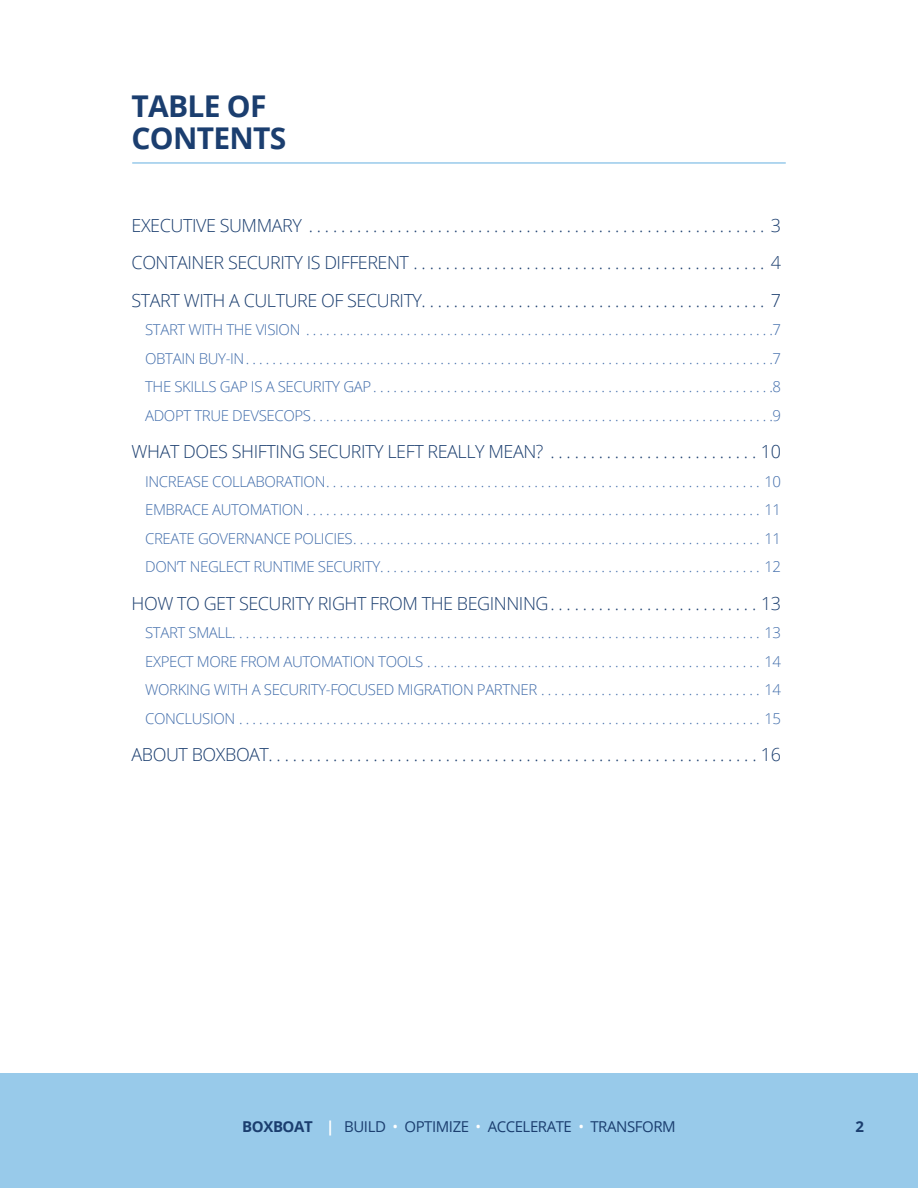
<style>
.page{position:relative;width:918px;height:1188px;background:#fff}
.page>*{position:absolute;margin:0;border:0;box-sizing:border-box;transform-origin:0 0}
.t1{font:700 30px/31.5px "Open Sans";letter-spacing:-.025em;color:#1b3e6f}
.t2{font:300 18px/37.5px "Open Sans";letter-spacing:-.025em;color:#1b3e6f;text-align:justify}
.t3{font:300 15px/28.5px "Open Sans";letter-spacing:-.025em;color:#416dab;text-align:justify}
.t4{font:15px "Open Sans";letter-spacing:-.03em;color:#1b3e6f}
.t5{font:700 15px "Open Sans";color:#1b3e6f}
.s1{font-weight:700}
.s2{font-weight:700;color:#fff}
.s3{color:#fff}
</style>
<div class="page">
<div style="left:0;top:1074px;width:918px;height:114px;background:#98caea"></div>
<hr style="left:132px;top:162px;width:654px;height:2px;background:#98caea">
<h1 class="t1" style="left:132px;top:90px;width:156px">TABLE OF<br>CONTENTS</h1>
<p class="t2" style="left:132px;top:206px;width:651px">EXECUTIVE SUMMARY . . . . . . . . . . . . . . . . . . . . . . . . . . . . . . . . . . . . . . . . . . . . . . . . . . . . . . . . . 3<br>CONTAINER SECURITY IS DIFFERENT . . . . . . . . . . . . . . . . . . . . . . . . . . . . . . . . . . . . . . . . . . . . 4<br>START WITH A CULTURE OF SECURITY........................................... 7</p>
<p class="t3" style="left:145px;top:315px;width:637px">START WITH THE VISION . . . . . . . . . . . . . . . . . . . . . . . . . . . . . . . . . . . . . . . . . . . . . . . . . . . . . . . . . . . . . . . . . . . . . 7<br>OBTAIN BUY-IN . . . . . . . . . . . . . . . . . . . . . . . . . . . . . . . . . . . . . . . . . . . . . . . . . . . . . . . . . . . . . . . . . . . . . . . . . . . . . . 7<br>THE SKILLS GAP IS A SECURITY GAP . . . . . . . . . . . . . . . . . . . . . . . . . . . . . . . . . . . . . . . . . . . . . . . . . . . . . . . . . . . 8<br>ADOPT TRUE DEVSECOPS . . . . . . . . . . . . . . . . . . . . . . . . . . . . . . . . . . . . . . . . . . . . . . . . . . . . . . . . . . . . . . . . . . . . 9</p>
<p class="t2" style="left:132px;top:433px;width:651px">WHAT DOES SHIFTING SECURITY LEFT REALLY MEAN? . . . . . . . . . . . . . . . . . . . . . . . . . . 10</p>
<p class="t3" style="left:145px;top:467px;width:638px">INCREASE COLLABORATION . . . . . . . . . . . . . . . . . . . . . . . . . . . . . . . . . . . . . . . . . . . . . . . . . . . . . . . . . . . . . . . . . 10<br>EMBRACE AUTOMATION . . . . . . . . . . . . . . . . . . . . . . . . . . . . . . . . . . . . . . . . . . . . . . . . . . . . . . . . . . . . . . . . . . . . 11<br>CREATE GOVERNANCE POLICIES . . . . . . . . . . . . . . . . . . . . . . . . . . . . . . . . . . . . . . . . . . . . . . . . . . . . . . . . . . . . . 11<br>DON’T NEGLECT RUNTIME SECURITY . . . . . . . . . . . . . . . . . . . . . . . . . . . . . . . . . . . . . . . . . . . . . . . . . . . . . . . . . 12</p>
<p class="t2" style="left:132px;top:584px;width:651px">HOW TO GET SECURITY RIGHT FROM THE BEGINNING . . . . . . . . . . . . . . . . . . . . . . . . . . 13</p>
<p class="t3" style="left:145px;top:618px;width:638px">START SMALL . . . . . . . . . . . . . . . . . . . . . . . . . . . . . . . . . . . . . . . . . . . . . . . . . . . . . . . . . . . . . . . . . . . . . . . . . . . . . . . 13<br>EXPECT MORE FROM AUTOMATION TOOLS . . . . . . . . . . . . . . . . . . . . . . . . . . . . . . . . . . . . . . . . . . . . . . . . . . 14<br>WORKING WITH A SECURITY-FOCUSED MIGRATION PARTNER . . . . . . . . . . . . . . . . . . . . . . . . . . . . . . . . . 14<br>CONCLUSION . . . . . . . . . . . . . . . . . . . . . . . . . . . . . . . . . . . . . . . . . . . . . . . . . . . . . . . . . . . . . . . . . . . . . . . . . . . . . . 15</p>
<p class="t2" style="left:132px;top:736px;width:651px">ABOUT BOXBOAT.............................................................16</p>
<p class="t4" style="left:242px;top:1117px;width:435px"><span class="s1">BOXBOAT</span> <span class="s2">|</span> BUILD <span class="s3">•</span> OPTIMIZE <span class="s3">•</span> ACCELERATE <span class="s3">•</span> TRANSFORM</p>
<p class="t5" style="left:855px;top:1116px;width:10px">2</p>
</div>
